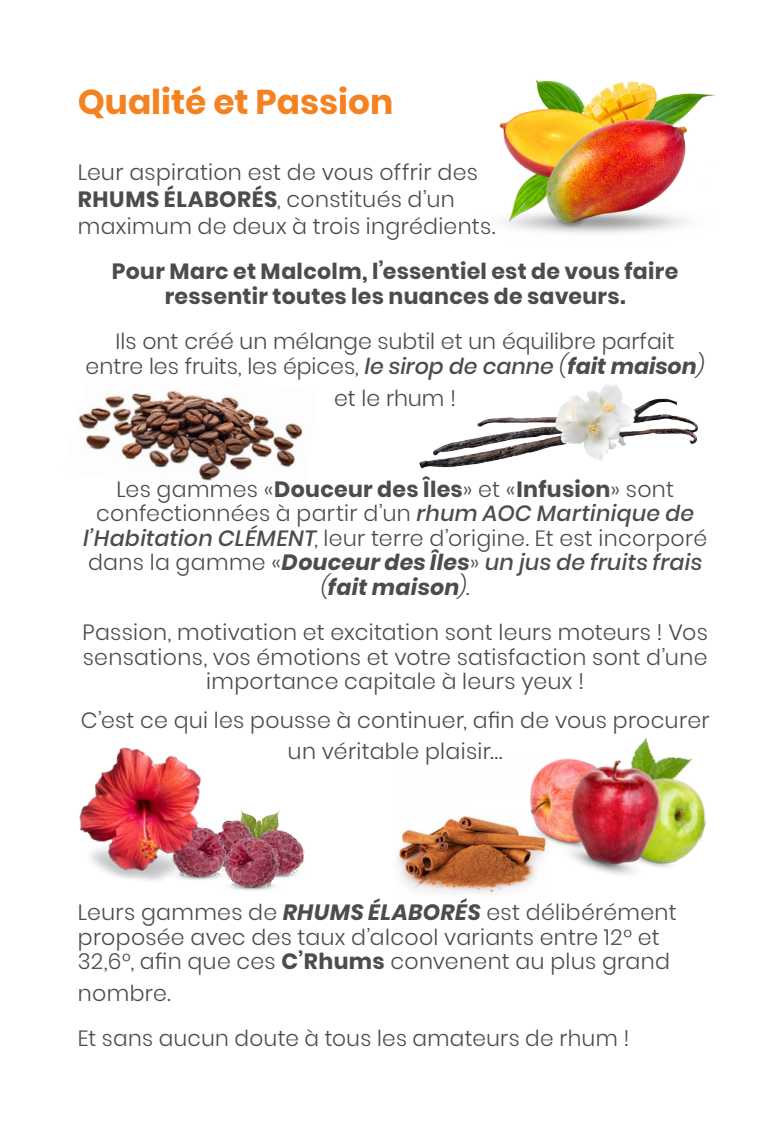
<style>
.page{position:relative;width:780px;height:1134px;background:#fff}
.page>*{position:absolute;margin:0;border:0;box-sizing:border-box;transform-origin:0 0}
.t1{font:700 34.25px "Poppins";color:#f58220}
.t2{font:300 22px/24.5px "Poppins";letter-spacing:.015em;color:#4b4c4d;text-align:center}
.t3{font:700 22px/24.5px "Poppins";letter-spacing:.015em;color:#4b4c4d;text-align:center}
.s1{font-weight:700}
.s2{font-weight:500;font-style:italic}
.s3{font-style:italic}
.s4{font-weight:700;font-style:italic}
</style>
<div class="page">
<img style="left:397px;top:816px;width:116px;height:78px">
<img style="left:513px;top:737px;width:193px;height:151px">
<img style="left:219px;top:809px;width:86px;height:82px">
<img style="left:79px;top:747px;width:140px;height:134px">
<img style="left:419px;top:385px;width:279px;height:84px">
<img style="left:78px;top:391px;width:225px;height:90px">
<img style="left:499px;top:80px;width:216px;height:153px">
<h1 class="t1" style="left:78px;top:83px;width:317px">Qualité et Passion</h1>
<p class="t2" style="left:78px;top:159px;width:419px;line-height:27px;text-align:left">Leur aspiration est de vous offrir des<br><span class="s1">RHUMS ÉLABORÉS</span>, constitués d’un maximum de deux à trois ingrédients.</p>
<p class="t3" style="left:112px;top:260px;width:568px">Pour Marc et Malcolm, l’essentiel est de vous faire ressentir toutes les nuances de saveurs.</p>
<p class="t2" style="left:85px;top:329px;width:620px">Ils ont créé un mélange subtil et un équilibre parfait entre les fruits, les épices, <span class="s2">le sirop de canne</span> <span class="s3">(</span><span class="s4">fait maison</span><span class="s3">)</span></p>
<p class="t2" style="left:334px;top:386px;width:124px">et le rhum !</p>
<p class="t2" style="left:83px;top:477px;width:625px">Les gammes «<span class="s1">Douceur des Îles</span>» et «<span class="s1">Infusion</span>» sont confectionnées à partir d’un <span class="s2">rhum AOC Martinique de l’Habitation CLÉMENT</span>, leur terre d’origine. Et est incorporé dans la gamme «<span class="s4">Douceur des Îles</span>» <span class="s2">un jus de fruits frais </span><span class="s3">(</span><span class="s4">fait maison</span><span class="s3">)</span>.</p>
<p class="t2" style="left:83px;top:620px;width:626px">Passion, motivation et excitation sont leurs moteurs ! Vos sensations, vos émotions et votre satisfaction sont d’une importance capitale à leurs yeux !</p>
<p class="t2" style="left:81px;top:704px;width:630px;line-height:31.8px">C’est ce qui les pousse à continuer, afin de vous procurer un véritable plaisir...</p>
<p class="t2" style="left:78px;top:900px;width:600px;text-align:left">Leurs gammes de <span class="s4">RHUMS ÉLABORÉS</span> est délibérément proposée avec des taux d’alcool variants entre 12° et<br>32,6°, afin que ces <span class="s1">C’Rhums</span> convenent au plus grand</p>
<p class="t2" style="left:78px;top:971px;width:553px;line-height:44.5px;text-align:left">nombre.<br>Et sans aucun doute à tous les amateurs de rhum !</p>
</div>
